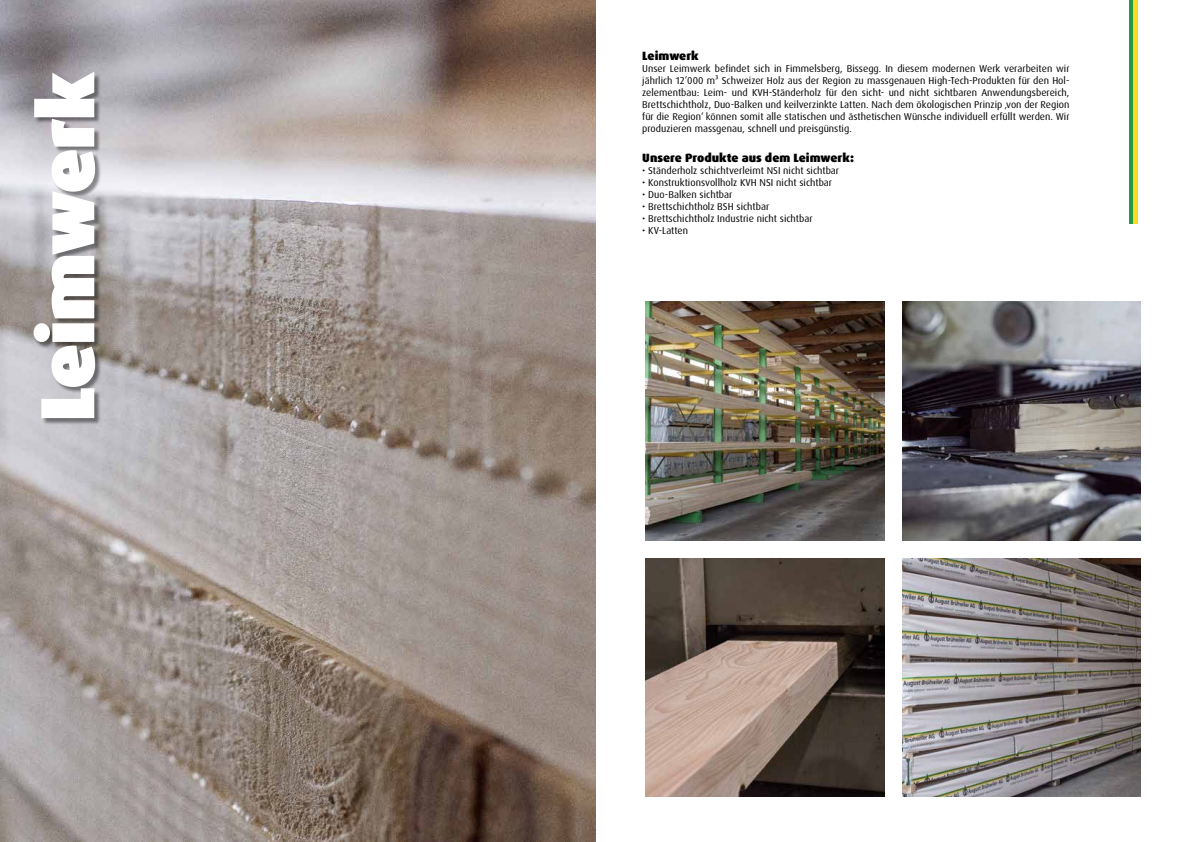
<style>
.page{position:relative;width:1191px;height:842px;background:#fff}
.page>*{position:absolute;margin:0;border:0;box-sizing:border-box;transform-origin:0 0}
.t1{font:900 74px "Dax OT";color:#fff}
.t2{font:900 12px "Dax OT";color:#000}
.t3{font:10px/12px "Dax OT";color:#000;text-align:justify}
</style>
<div class="page">
<img style="left:0;top:0;width:595px;height:842px">
<div style="left:34px;top:73px;width:68px;height:352px;background:#000;opacity:.44"></div>
<svg style="left:32px;top:71px;width:64px;height:348px;background:#a19fa1"></svg>
<img style="left:645px;top:302px;width:239px;height:238px">
<img style="left:645px;top:559px;width:239px;height:238px">
<img style="left:902px;top:302px;width:238px;height:238px">
<img style="left:902px;top:559px;width:238px;height:238px">
<div style="left:1128px;top:0;width:5px;height:224px;background:#269945"></div>
<div style="left:1133px;top:0;width:5px;height:224px;background:#f7db24"></div>
<h1 class="t1" style="left:20px;top:421px;width:349px;rotate:-90deg">Leimwerk</h1>
<p class="t2" style="left:642px;top:48px;width:58px">Leimwerk</p>
<p class="t3" style="left:642px;top:62px;width:429px">Unser Leimwerk befindet sich in Fimmelsberg, Bissegg. In diesem modernen Werk verarbeiten wir jährlich 12’000 m³ Schweizer Holz aus der Region zu massgenauen High-Tech-Produkten für den Hol&shy;zelementbau: Leim- und KVH-Ständerholz für den sicht- und nicht sichtbaren Anwendungsbereich, Brettschichtholz, Duo-Balken und keilverzinkte Latten. Nach dem ökologischen Prinzip ‚von der Region für die Region‘ können somit alle statischen und ästhetischen Wünsche individuell erfüllt werden. Wir produzieren massgenau, schnell und preisgünstig.</p>
<p class="t2" style="left:642px;top:150px;width:213px">Unsere Produkte aus dem Leimwerk:</p>
<p class="t3" style="left:642px;top:164px;width:198px">• Ständerholz schichtverleimt NSI nicht sichtbar</p>
<p class="t3" style="left:642px;top:176px;width:191px">• Konstruktionsvollholz KVH NSI nicht sichtbar</p>
<p class="t3" style="left:642px;top:188px;width:92px">• Duo-Balken sichtbar</p>
<p class="t3" style="left:642px;top:200px;width:128px">• Brettschichtholz BSH sichtbar</p>
<p class="t3" style="left:642px;top:212px;width:172px">• Brettschichtholz Industrie nicht sichtbar</p>
<p class="t3" style="left:642px;top:224px;width:47px">• KV-Latten</p>
</div>
